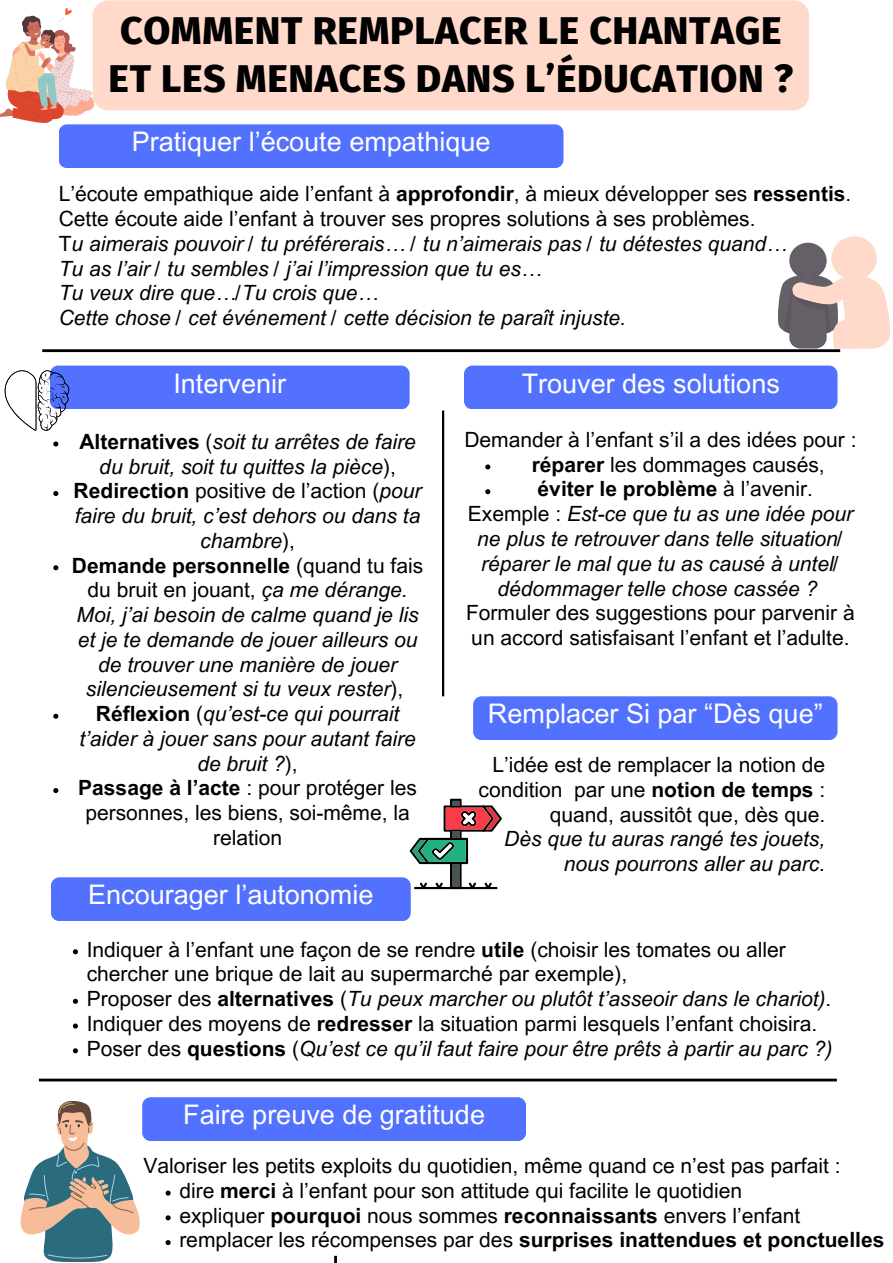
<style>
.page{position:relative;width:893px;height:1263px;background:#fff}
.page>*{position:absolute;margin:0;border:0;box-sizing:border-box;transform-origin:0 0}
.t1{font:800 39px/47.8px "Fira Sans";letter-spacing:.015em;color:#000}
.t2{font:27px "Arial MT Pro";color:#fff}
.t3{font:italic 21px/24.8px "Arial MT Pro";color:#000;text-align:center}
.t4{font:21px/24.8px "Arial MT Pro";color:#000}
.t5{font:700 21px "Arial MT Pro";color:#000}
.s1{font-weight:700}
.s2{font-style:normal}
.s3{font-weight:700;font-style:normal}
.s4{font-weight:400}
</style>
<div class="page">
<div style="left:59px;top:124px;width:504px;height:44px;background:#5271ff;border-radius:8px"></div>
<hr style="left:42px;top:349px;width:798px;height:3px;background:#000">
<div style="left:50px;top:366px;width:360px;height:43px;background:#5271ff;border-radius:8px"></div>
<div style="left:464px;top:366px;width:373px;height:43px;background:#5271ff;border-radius:8px"></div>
<div style="left:473px;top:696px;width:364px;height:44px;background:#5271ff;border-radius:8px"></div>
<hr style="left:39px;top:1078px;width:798px;height:3px;background:#000">
<div style="left:51px;top:877px;width:360px;height:44px;background:#5271ff;border-radius:8px"></div>
<div style="left:142px;top:1097px;width:384px;height:44px;background:#5271ff;border-radius:8px"></div>
<svg style="left:166px;top:1190px;width:5px;height:5px"></svg>
<svg style="left:166px;top:1215px;width:5px;height:5px"></svg>
<svg style="left:166px;top:1240px;width:5px;height:5px"></svg>
<svg style="left:334px;top:1256px;width:3px;height:7px"></svg>
<hr style="left:442px;top:410px;width:2px;height:286px;background:#000">
<svg style="left:21px;top:1100px;width:119px;height:162px"></svg>
<svg style="left:410px;top:799px;width:92px;height:90px"></svg>
<svg style="left:778px;top:236px;width:113px;height:112px"></svg>
<svg style="left:5px;top:370px;width:64px;height:61px"></svg>
<div style="left:94px;top:0;width:715px;height:110px;background:#ffdaca"></div>
<img style="left:0;top:8px;width:94px;height:114px">
<svg style="left:53px;top:441px;width:5px;height:5px"></svg>
<svg style="left:53px;top:491px;width:5px;height:5px"></svg>
<svg style="left:53px;top:565px;width:5px;height:5px"></svg>
<svg style="left:53px;top:714px;width:5px;height:5px"></svg>
<svg style="left:53px;top:788px;width:5px;height:5px"></svg>
<svg style="left:485px;top:464px;width:5px;height:5px"></svg>
<svg style="left:485px;top:489px;width:5px;height:5px"></svg>
<svg style="left:73px;top:949px;width:5px;height:5px"></svg>
<svg style="left:73px;top:999px;width:5px;height:5px"></svg>
<svg style="left:73px;top:1023px;width:5px;height:5px"></svg>
<svg style="left:73px;top:1048px;width:5px;height:5px"></svg>
<p class="t1" style="left:109px;top:7px;width:686px">COMMENT REMPLACER LE CHANTAGE<br>ET LES MENACES DANS L’ÉDUCATION ?</p>
<p class="t2" style="left:132px;top:132px;width:360px">Pratiquer l’écoute empathique</p>
<h2 class="t4" style="left:59px;top:184px;width:794px">L’écoute empathique aide l’enfant à <span class="s1">approfondir</span>, à mieux développer ses <span class="s1">ressentis</span>.<br>Cette écoute aide l’enfant à trouver ses propres solutions à ses problèmes.</h2>
<p class="t3" style="left:59px;top:234px;width:730px"><span class="s2">T</span>u aimerais pouvoir / tu préférerais… / tu n’aimerais pas / tu détestes quand…</p>
<p class="t3" style="left:59px;top:258px;width:485px">Tu as l’air / tu sembles / j’ai l’impression que tu es…</p>
<p class="t3" style="left:59px;top:283px;width:321px">Tu veux dire que…/Tu crois que…</p>
<p class="t3" style="left:59px;top:308px;width:569px">Cette chose / cet événement / cette décision te paraît injuste.</p>
<h1 class="t2" style="left:173px;top:373px;width:114px">Intervenir</h1>
<h2 class="t2" style="left:521px;top:373px;width:260px">Trouver des solutions</h2>
<p class="t3" style="left:79px;top:432px;width:338px"><span class="s3">Alternatives</span> <span class="s2">(</span>soit tu arrêtes de faire du bruit, soit tu quittes la pièce<span class="s2">),</span></p>
<p class="t3" style="left:74px;top:481px;width:349px"><span class="s3">Redirection</span> <span class="s2">positive de l’action (</span>pour faire du bruit, c’est dehors ou dans ta chambre<span class="s2">),</span></p>
<p class="t3" style="left:72px;top:555px;width:353px"><span class="s3">Demande personnelle</span> <span class="s2">(quand tu fais du bruit en jouant,</span> ça me dérange.<br>Moi, j’ai besoin de calme quand je lis et je te demande de jouer ailleurs ou de trouver une manière de jouer silencieusement si tu veux rester<span class="s2">),</span></p>
<p class="t3" style="left:79px;top:704px;width:338px"><span class="s3">Réflexion</span> <span class="s2">(</span>qu’est-ce qui pourrait t’aider à jouer sans pour autant faire de bruit ?<span class="s2">),</span></p>
<p class="t4" style="left:78px;top:778px;width:340px;text-align:center"><span class="s1">Passage à l’acte</span> : pour protéger les personnes, les biens, soi-même, la relation</p>
<p class="t2" style="left:88px;top:885px;width:287px">Encourager l’autonomie</p>
<p class="t4" style="left:464px;top:430px;width:394px">Demander à l’enfant s’il a des idées pour :</p>
<h2 class="t4" style="left:532px;top:455px;width:294px"><span class="s1">réparer</span> les dommages causés,</h2>
<p class="t5" style="left:537px;top:481px;width:277px">éviter le problème <span class="s4">à l’avenir.</span></p>
<p class="t3" style="left:468px;top:504px;width:387px"><span class="s2">Exemple :</span> Est-ce que tu as une idée pour ne plus te retrouver dans telle situation/ réparer le mal que tu as causé à untel/ dédommager telle chose cassée ?</p>
<p class="t4" style="left:466px;top:603px;width:390px">Formuler des suggestions pour parvenir à un accord satisfaisant l’enfant et l’adulte.</p>
<p class="t2" style="left:488px;top:704px;width:336px">Remplacer Si par “Dès que”</p>
<h2 class="t4" style="left:478px;top:755px;width:348px;text-align:right">L’idée est de remplacer la notion de condition par une <span class="s1">notion de temps</span> : quand, aussitôt que, dès que.</h2>
<p class="t3" style="left:504px;top:829px;width:322px;text-align:right">Dès que tu auras rangé tes jouets, nous pourrons aller au parc.</p>
<p class="t4" style="left:87px;top:939px;width:701px">Indiquer à l’enfant une façon de se rendre <span class="s1">utile</span> (choisir les tomates ou aller chercher une brique de lait au supermarché par exemple),</p>
<p class="t3" style="left:87px;top:989px;width:746px"><span class="s2">Proposer des</span> <span class="s3">alternatives</span> <span class="s2">(</span>Tu peux marcher ou plutôt t’asseoir dans le chariot)<span class="s2">.</span></p>
<p class="t4" style="left:87px;top:1014px;width:732px">Indiquer des moyens de <span class="s1">redresser</span> la situation parmi lesquels l’enfant choisira.</p>
<p class="t3" style="left:87px;top:1038px;width:747px"><span class="s2">Poser des</span> <span class="s3">questions</span> <span class="s2">(</span>Qu’est ce qu’il faut faire pour être prêts à partir au parc ?)</p>
<p class="t2" style="left:183px;top:1104px;width:303px">Faire preuve de gratitude</p>
<p class="t4" style="left:144px;top:1156px;width:698px">Valoriser les petits exploits du quotidien, même quand ce n’est pas parfait :</p>
<p class="t4" style="left:179px;top:1181px;width:564px">dire <span class="s1">merci</span> à l’enfant pour son attitude qui facilite le quotidien</p>
<p class="t4" style="left:179px;top:1205px;width:622px">expliquer <span class="s1">pourquoi</span> nous sommes <span class="s1">reconnaissants</span> envers l’enfant</p>
<h2 class="t5" style="left:179px;top:1232px;width:706px"><span class="s4">remplacer les récompenses par des</span> surprises inattendues et ponctuelles</h2>
</div>
